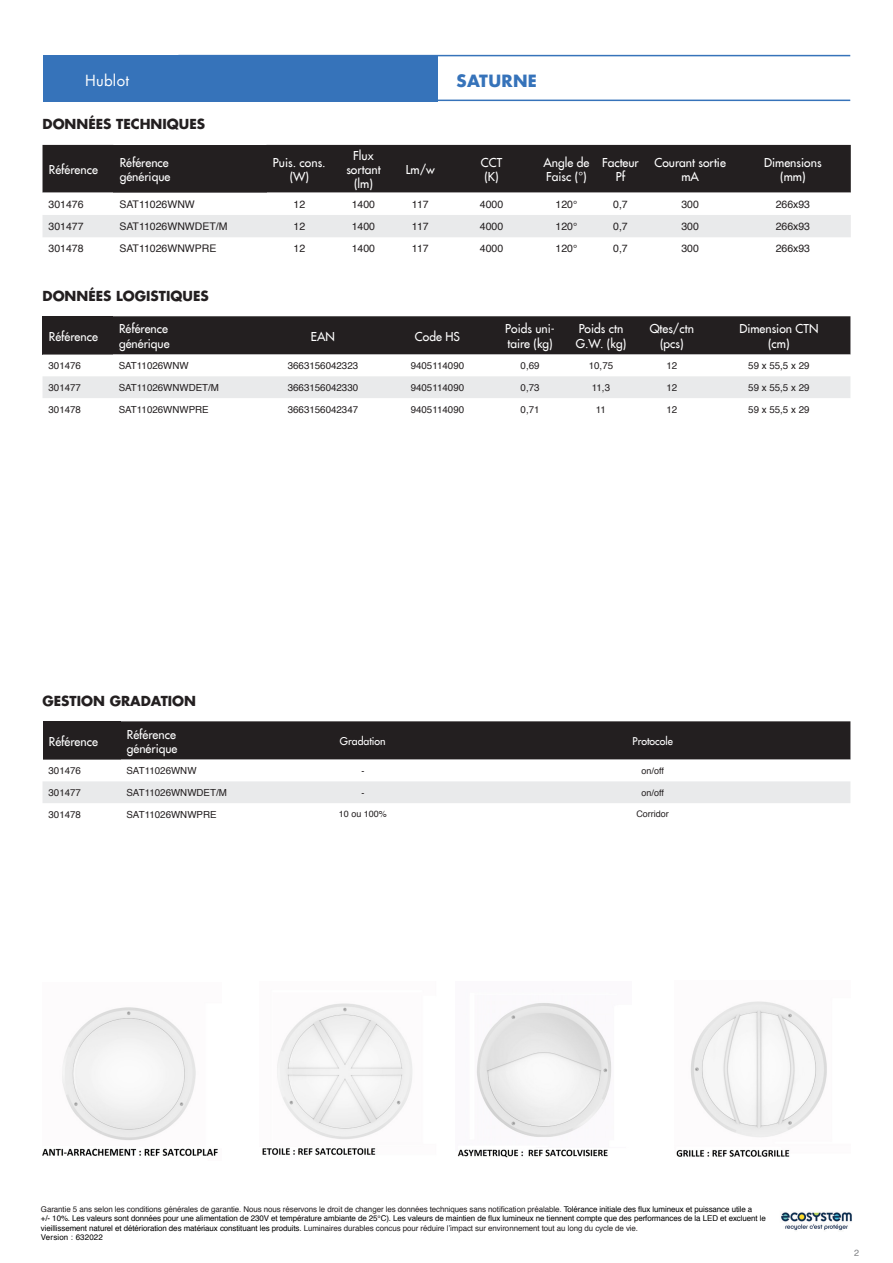
<style>
.page{position:relative;width:893px;height:1263px;background:#fff}
.page>*{position:absolute;margin:0;border:0;box-sizing:border-box;transform-origin:0 0}
.Titre_page_Deltaled{font:700 16.5px "Futura LT";letter-spacing:.02em;color:#3673ba}
.Titre_page_Deltaled-2{font:15px "Futura LT";letter-spacing:.02em;color:#fff}
.Sous-titre{font:700 13.5px "Futura LT";color:#231f20}
.Titre_colonne_tablea{font:12px/14.4px "Futura LT";color:#fff;text-align:center}
.content_tableau_smal{font:10.5px "Helvetica";color:#231f20}
.content_tableau_7pt{font:10.5px "Helvetica";color:#231f20}
.Titre_colonne_tablea-2{font:10.5px "Futura LT";color:#fff}
.content_tableau_smal-2{font:9.75px "Helvetica";color:#231f20}
.content_tableau_7pt-2{font:9.75px "Helvetica";color:#231f20}
.content_tableau_smal-3{font:9px "Helvetica";color:#231f20}
.t1{font:9px "Helvetica";color:#808285}
.t2{font:7.95px/9.6px "Helvetica";letter-spacing:-.01em;color:#000}
.t3{font:7.95px "Helvetica";letter-spacing:.02em;color:#000}
.s1{color:#231f20}
</style>
<div class="page">
<div style="left:43px;top:55px;width:394px;height:46px;background:#3673ba"></div>
<hr style="left:178px;top:55px;width:672px;height:1px;background:#3673ba">
<hr style="left:178px;top:100px;width:672px;height:1px;background:#3673ba">
<img style="left:781px;top:1212px;width:71px;height:19px">
<img style="left:43px;top:1007px;width:175px;height:149px">
<img style="left:262px;top:1003px;width:151px;height:152px">
<img style="left:457px;top:1003px;width:155px;height:155px">
<img style="left:676px;top:1001px;width:151px;height:156px">
<div style="left:43px;top:145px;width:808px;height:48px;background:#231f20"></div>
<div style="left:113px;top:145px;width:153px;height:48px;background:#231f20"></div>
<div style="left:43px;top:215px;width:808px;height:22px;background:#e9eaeb"></div>
<div style="left:43px;top:316px;width:70px;height:39px;background:#231f20"></div>
<div style="left:113px;top:316px;width:737px;height:39px;background:#231f20"></div>
<div style="left:43px;top:376px;width:807px;height:22px;background:#e9eaeb"></div>
<div style="left:43px;top:721px;width:77px;height:39px;background:#231f20"></div>
<div style="left:120px;top:721px;width:730px;height:39px;background:#231f20"></div>
<div style="left:43px;top:781px;width:807px;height:22px;background:#e9eaeb"></div>
<p class="Titre_page_Deltaled-2" style="left:85px;top:71px;width:45px">Hublot</p>
<p class="Titre_page_Deltaled" style="left:457px;top:70px;width:82px">SATURNE</p>
<p class="Sous-titre" style="left:43px;top:115px;width:164px">DONNÉES TECHNIQUES</p>
<p class="Titre_colonne_tablea" style="left:49px;top:162px;width:51px">Référence</p>
<p class="Titre_colonne_tablea" style="left:120px;top:155px;width:51px">Référence</p>
<p class="Titre_colonne_tablea" style="left:120px;top:169px;width:52px">générique</p>
<p class="Titre_colonne_tablea" style="left:273px;top:155px;width:54px">Puis. cons. (W)</p>
<p class="Titre_colonne_tablea" style="left:346px;top:148px;width:36px">Flux sortant (lm)</p>
<p class="Titre_colonne_tablea" style="left:406px;top:162px;width:31px">Lm/w</p>
<p class="Titre_colonne_tablea" style="left:481px;top:155px;width:23px">CCT</p>
<p class="Titre_colonne_tablea" style="left:484px;top:169px;width:16px">(K)</p>
<p class="Titre_colonne_tablea" style="left:543px;top:155px;width:47px;text-align:left">Angle de<br>Faisc (°)</p>
<p class="Titre_colonne_tablea" style="left:602px;top:155px;width:38px">Facteur<br>Pf</p>
<p class="Titre_colonne_tablea" style="left:654px;top:155px;width:73px">Courant sortie mA</p>
<p class="Titre_colonne_tablea" style="left:764px;top:155px;width:59px">Dimensions</p>
<p class="Titre_colonne_tablea" style="left:780px;top:169px;width:27px">(mm)</p>
<p class="content_tableau_7pt" style="left:49px;top:196px;width:37px">301476</p>
<p class="content_tableau_7pt" style="left:119px;top:196px;width:77px">SAT11026WNW</p>
<p class="content_tableau_smal" style="left:293px;top:196px;width:13px">12</p>
<p class="content_tableau_smal" style="left:352px;top:196px;width:25px">1400</p>
<p class="content_tableau_smal" style="left:412px;top:196px;width:18px">117</p>
<p class="content_tableau_smal" style="left:480px;top:196px;width:25px">4000</p>
<p class="content_tableau_smal" style="left:555px;top:196px;width:23px">120°</p>
<p class="content_tableau_smal" style="left:613px;top:196px;width:16px">0,7</p>
<p class="content_tableau_smal" style="left:681px;top:196px;width:19px">300</p>
<p class="content_tableau_smal" style="left:776px;top:196px;width:36px">266x93</p>
<p class="content_tableau_7pt" style="left:49px;top:218px;width:37px">301477</p>
<p class="content_tableau_7pt" style="left:119px;top:218px;width:110px">SAT11026WNWDET/M</p>
<p class="content_tableau_smal" style="left:293px;top:218px;width:13px">12</p>
<p class="content_tableau_smal" style="left:352px;top:218px;width:25px">1400</p>
<p class="content_tableau_smal" style="left:412px;top:218px;width:18px">117</p>
<p class="content_tableau_smal" style="left:480px;top:218px;width:25px">4000</p>
<p class="content_tableau_smal" style="left:555px;top:218px;width:23px">120°</p>
<p class="content_tableau_smal" style="left:613px;top:218px;width:16px">0,7</p>
<p class="content_tableau_smal" style="left:681px;top:218px;width:19px">300</p>
<p class="content_tableau_smal" style="left:776px;top:218px;width:36px">266x93</p>
<p class="content_tableau_7pt" style="left:49px;top:241px;width:37px">301478</p>
<p class="content_tableau_7pt" style="left:119px;top:241px;width:99px">SAT11026WNWPRE</p>
<p class="content_tableau_smal" style="left:293px;top:241px;width:13px">12</p>
<p class="content_tableau_smal" style="left:352px;top:241px;width:25px">1400</p>
<p class="content_tableau_smal" style="left:412px;top:241px;width:18px">117</p>
<p class="content_tableau_smal" style="left:480px;top:241px;width:25px">4000</p>
<p class="content_tableau_smal" style="left:555px;top:241px;width:23px">120°</p>
<p class="content_tableau_smal" style="left:613px;top:241px;width:16px">0,7</p>
<p class="content_tableau_smal" style="left:681px;top:241px;width:19px">300</p>
<p class="content_tableau_smal" style="left:776px;top:241px;width:36px">266x93</p>
<p class="Sous-titre" style="left:43px;top:286px;width:168px">DONNÉES LOGISTIQUES</p>
<p class="Titre_colonne_tablea" style="left:49px;top:329px;width:51px">Référence</p>
<p class="Titre_colonne_tablea" style="left:119px;top:322px;width:51px">Référence</p>
<p class="Titre_colonne_tablea" style="left:119px;top:336px;width:52px">générique</p>
<p class="Titre_colonne_tablea" style="left:311px;top:329px;width:26px">EAN</p>
<p class="Titre_colonne_tablea" style="left:415px;top:329px;width:46px">Code HS</p>
<p class="Titre_colonne_tablea" style="left:505px;top:322px;width:51px;text-align:left">Poids uni&shy;taire (kg)</p>
<p class="Titre_colonne_tablea" style="left:576px;top:322px;width:52px;text-align:left">Poids ctn<br>G.W. (kg)</p>
<p class="Titre_colonne_tablea" style="left:650px;top:322px;width:46px">Qtes/ctn (pcs)</p>
<p class="Titre_colonne_tablea" style="left:739px;top:322px;width:81px">Dimension CTN</p>
<p class="Titre_colonne_tablea" style="left:768px;top:336px;width:23px">(cm)</p>
<p class="content_tableau_7pt-2" style="left:49px;top:358px;width:34px">301476</p>
<p class="content_tableau_7pt-2" style="left:119px;top:358px;width:72px">SAT11026WNW</p>
<p class="content_tableau_smal-2" style="left:288px;top:358px;width:72px">3663156042323</p>
<p class="content_tableau_smal-2" style="left:411px;top:358px;width:55px">9405114090</p>
<p class="content_tableau_smal-2" style="left:521px;top:358px;width:20px">0,69</p>
<p class="content_tableau_smal-2" style="left:589px;top:358px;width:26px">10,75</p>
<p class="content_tableau_smal-2" style="left:666px;top:358px;width:12px">12</p>
<p class="content_tableau_smal-2" style="left:748px;top:358px;width:63px">59 x 55,5 x 29</p>
<p class="content_tableau_7pt-2" style="left:49px;top:380px;width:34px">301477</p>
<p class="content_tableau_7pt-2" style="left:119px;top:380px;width:102px">SAT11026WNWDET/M</p>
<p class="content_tableau_smal-2" style="left:288px;top:380px;width:72px">3663156042330</p>
<p class="content_tableau_smal-2" style="left:411px;top:380px;width:55px">9405114090</p>
<p class="content_tableau_smal-2" style="left:521px;top:380px;width:20px">0,73</p>
<p class="content_tableau_smal-2" style="left:592px;top:380px;width:20px">11,3</p>
<p class="content_tableau_smal-2" style="left:666px;top:380px;width:12px">12</p>
<p class="content_tableau_smal-2" style="left:748px;top:380px;width:63px">59 x 55,5 x 29</p>
<p class="content_tableau_7pt-2" style="left:49px;top:402px;width:34px">301478</p>
<p class="content_tableau_7pt-2" style="left:119px;top:402px;width:92px">SAT11026WNWPRE</p>
<p class="content_tableau_smal-2" style="left:288px;top:402px;width:72px">3663156042347</p>
<p class="content_tableau_smal-2" style="left:411px;top:402px;width:55px">9405114090</p>
<p class="content_tableau_smal-2" style="left:521px;top:402px;width:20px">0,71</p>
<p class="content_tableau_smal-2" style="left:596px;top:402px;width:12px">11</p>
<p class="content_tableau_smal-2" style="left:666px;top:402px;width:12px">12</p>
<p class="content_tableau_smal-2" style="left:748px;top:402px;width:63px">59 x 55,5 x 29</p>
<p class="Sous-titre" style="left:43px;top:691px;width:155px">GESTION GRADATION</p>
<p class="Titre_colonne_tablea" style="left:49px;top:734px;width:51px">Référence</p>
<p class="Titre_colonne_tablea" style="left:127px;top:727px;width:51px">Référence</p>
<p class="Titre_colonne_tablea" style="left:127px;top:741px;width:52px">générique</p>
<p class="Titre_colonne_tablea-2" style="left:340px;top:734px;width:47px">Gradation</p>
<p class="Titre_colonne_tablea-2" style="left:632px;top:734px;width:42px">Protocole</p>
<p class="content_tableau_7pt-2" style="left:49px;top:763px;width:34px">301476</p>
<p class="content_tableau_7pt-2" style="left:126px;top:763px;width:72px">SAT11026WNW</p>
<p class="content_tableau_smal-3" style="left:361px;top:764px;width:4px">-</p>
<p class="content_tableau_smal-3" style="left:641px;top:764px;width:24px">on/off</p>
<p class="content_tableau_7pt-2" style="left:49px;top:785px;width:34px">301477</p>
<p class="content_tableau_7pt-2" style="left:126px;top:785px;width:102px">SAT11026WNWDET/M</p>
<p class="content_tableau_smal-3" style="left:361px;top:785px;width:4px">-</p>
<p class="content_tableau_smal-3" style="left:641px;top:785px;width:24px">on/off</p>
<p class="content_tableau_7pt-2" style="left:49px;top:807px;width:34px">301478</p>
<p class="content_tableau_7pt-2" style="left:126px;top:807px;width:92px">SAT11026WNWPRE</p>
<p class="content_tableau_smal-3" style="left:339px;top:807px;width:50px">10 ou 100%</p>
<p class="content_tableau_smal-3" style="left:636px;top:807px;width:34px">Corridor</p>
<p class="t2" style="left:41px;top:1204px;width:726px"><span class="s1">Garantie 5 ans selon les conditions générales de garantie. Nous nous réservons le droit de changer les données techniques sans notification préalable.</span> Tolérance initiale des flux lumineux et puissance utile a<br>+/- 10%. Les valeurs sont données pour une alimentation de 230V et température ambiante de 25°C). Les valeurs de maintien de flux lumineux ne tiennent compte que des performances de la LED et excluent le vieillissement naturel et détérioration des matériaux constituant les produits. <span class="s1">Luminaires durables concus pour réduire l’impact sur environnement tout au long du cycle de vie.</span></p>
<p class="t3" style="left:41px;top:1231px;width:64px">Version : 632022</p>
<p class="t1" style="left:854px;top:1246px;width:7px">2</p>
</div>
